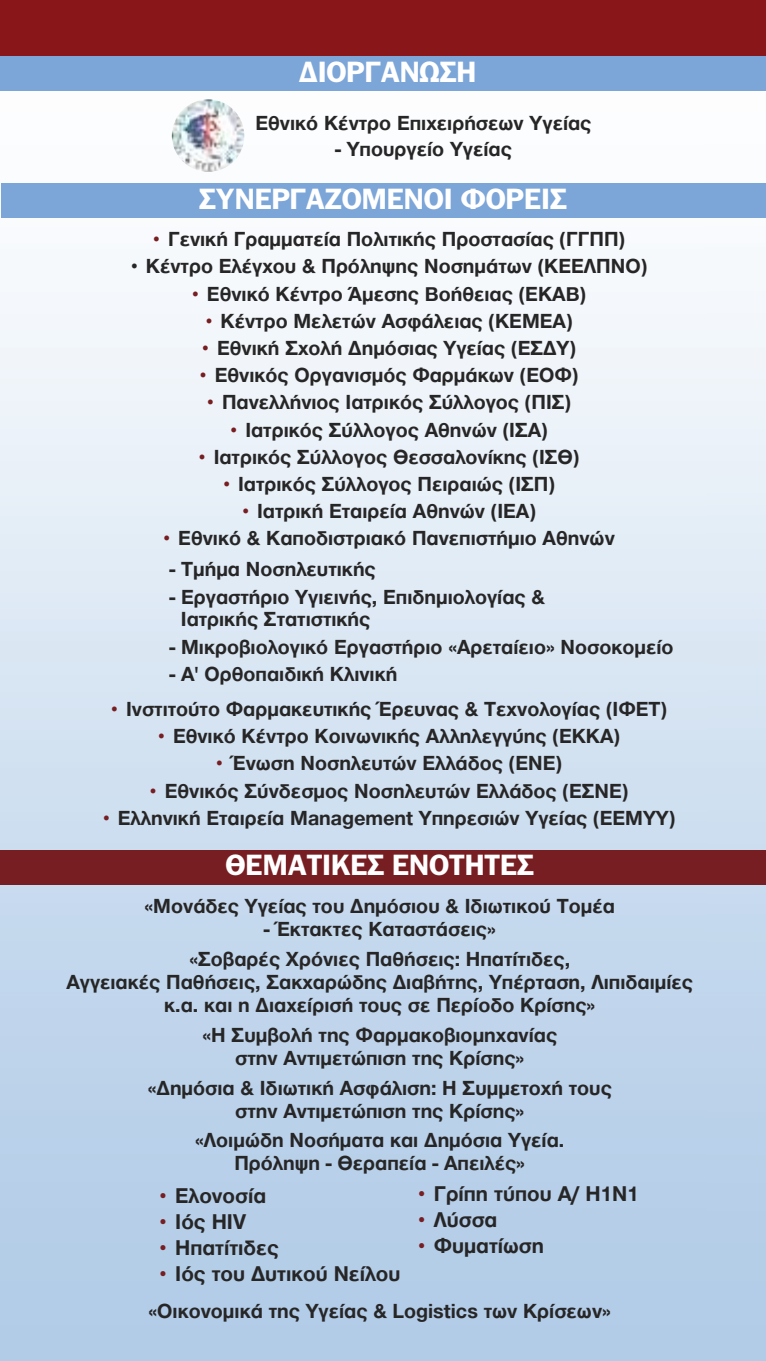
<style>
.page{position:relative;width:766px;height:1361px;background:#fff}
.page>*{position:absolute;margin:0;border:0;box-sizing:border-box;transform-origin:0 0}
.t1{font:700 28px "PF Franklin Gothic";color:#fff}
.t2{font:700 22px "Helvetica Neue Greek";color:#272627}
.t3{font:700 21px/23px "Helvetica Neue Greek";color:#272627;text-align:center}
.s1{color:#771e22}
</style>
<div class="page">
<img style="left:0;top:102px;width:765px;height:1259px">
<div style="left:0;top:0;width:765px;height:90px;background:#891719"></div>
<div style="left:0;top:850px;width:765px;height:34px;background:#771e22"></div>
<div style="left:0;top:57px;width:765px;height:34px;background:#7ca5d8"></div>
<div style="left:1px;top:183px;width:764px;height:34px;background:#7ca5d8"></div>
<img style="left:172px;top:99px;width:72px;height:73px;border-radius:50%">
<h1 class="t1" style="left:298px;top:56px;width:179px">ΔΙΟΡΓAΝΩΣΗ</h1>
<p class="t3" style="left:255px;top:112px;width:337px">Εθνικό Κέντρο Επιχειρήσεων Υγείας</p>
<p class="t3" style="left:335px;top:138px;width:178px">- Υπουργείο Υγείας</p>
<h1 class="t1" style="left:199px;top:182px;width:369px">ΣΥΝΕΡΓΑΖOΜΕΝΟΙ ΦΟΡΕIΣ</h1>
<p class="t3" style="left:151px;top:229px;width:475px"><span class="s1">•</span> Γενική Γραμματεία Πολιτικής Προστασίας (ΓΓΠΠ)</p>
<p class="t3" style="left:129px;top:256px;width:520px">• Κέντρο Ελέγχου &amp; Πρόληψης Νοσημάτων (ΚΕΕΛΠΝΟ)</p>
<p class="t3" style="left:190px;top:283px;width:398px"><span class="s1">•</span> Εθνικό Κέντρο Άμεσης Βοήθειας (ΕΚΑΒ)</p>
<p class="t3" style="left:203px;top:310px;width:370px"><span class="s1">•</span> Κέντρο Μελετών Ασφάλειας (ΚΕΜΕΑ)</p>
<p class="t3" style="left:200px;top:337px;width:377px"><span class="s1">•</span> Εθνική Σχολή Δημόσιας Υγείας (ΕΣΔΥ)</p>
<p class="t3" style="left:197px;top:365px;width:382px"><span class="s1">•</span> Εθνικός Οργανισμός Φαρμάκων (ΕΟΦ)</p>
<p class="t3" style="left:205px;top:392px;width:368px"><span class="s1">•</span> Πανελλήνιος Ιατρικός Σύλλογος (ΠΙΣ)</p>
<p class="t3" style="left:228px;top:419px;width:321px"><span class="s1">•</span> Ιατρικός Σύλλογος Αθηνών (ΙΣΑ)</p>
<p class="t3" style="left:196px;top:446px;width:384px"><span class="s1">•</span> Ιατρικός Σύλλογος Θεσσαλονίκης (ΙΣΘ)</p>
<p class="t3" style="left:221px;top:473px;width:335px"><span class="s1">•</span> Ιατρικός Σύλλογος Πειραιώς (ΙΣΠ)</p>
<p class="t3" style="left:240px;top:501px;width:297px"><span class="s1">•</span> Ιατρική Εταιρεία Αθηνών (ΙΕΑ)</p>
<p class="t3" style="left:161px;top:528px;width:455px"><span class="s1">•</span> Εθνικό &amp; Καποδιστριακό Πανεπιστήμιο Αθηνών</p>
<p class="t3" style="left:169px;top:559px;width:208px">- Τμήμα Νοσηλευτικής</p>
<p class="t3" style="left:181px;top:587px;width:365px;line-height:22px;text-align:left;text-indent:-11px">- Εργαστήριο Υγιεινής, Επιδημιολογίας &amp;<br>Ιατρικής Στατιστικής</p>
<p class="t3" style="left:169px;top:636px;width:505px">- Μικροβιολογικό Εργαστήριο «Αρεταίειο» Νοσοκομείο</p>
<p class="t3" style="left:169px;top:664px;width:229px">- Α' Ορθοπαιδική Κλινική</p>
<p class="t3" style="left:109px;top:698px;width:559px"><span class="s1">•</span> Ινστιτούτο Φαρμακευτικής Έρευνας &amp; Τεχνολογίας (ΙΦΕΤ)</p>
<p class="t3" style="left:156px;top:726px;width:465px"><span class="s1">•</span> Εθνικό Κέντρο Κοινωνικής Αλληλεγγύης (ΕΚΚΑ)</p>
<p class="t3" style="left:214px;top:753px;width:349px"><span class="s1">•</span> Ένωση Νοσηλευτών Ελλάδος (ENE)</p>
<p class="t3" style="left:147px;top:780px;width:482px"><span class="s1">•</span> Εθνικός Σύνδεσμος Νοσηλευτών Ελλάδος (EΣΝΕ)</p>
<p class="t3" style="left:101px;top:807px;width:576px"><span class="s1">•</span> Ελληνική Εταιρεία Management Υπηρεσιών Υγείας (ΕΕΜΥΥ)</p>
<h1 class="t1" style="left:225px;top:849px;width:310px">ΘΕΜΑΤΙΚΕΣ ΕΝΟΤΗΤΕΣ</h1>
<p class="t3" style="left:144px;top:895px;width:471px">«Μονάδες Υγείας του Δημόσιου &amp; Ιδιωτικού Τομέα</p>
<p class="t3" style="left:189px;top:915px;width:382px;line-height:29.8px">- Έκτακτες Καταστάσεις»<br>«Σοβαρές Χρόνιες Παθήσεις: Hπατίτιδες,</p>
<p class="t3" style="left:66px;top:971px;width:628px">Aγγειακές Παθήσεις, Σακχαρώδης Διαβήτης, Yπέρταση, Λιπιδαιμίες κ.α. και η Διαχείρισή τους σε Περίοδο Κρίσης»</p>
<p class="t3" style="left:202px;top:1024px;width:356px">«Η Συμβολή της Φαρμακοβιομηχανίας στην Αντιμετώπιση της Κρίσης»</p>
<p class="t3" style="left:148px;top:1077px;width:465px">«Δημόσια &amp; Ιδιωτική Ασφάλιση: Η Συμμετοχή τους στην Αντιμετώπιση της Κρίσης»</p>
<p class="t3" style="left:195px;top:1130px;width:370px">«Λοιμώδη Νοσήματα και Δημόσια Υγεία.<br>Πρόληψη - Θεραπεία - Απειλές»</p>
<p class="t2" style="left:157px;top:1185px;width:110px"><span class="s1">•</span> Ελονοσία</p>
<p class="t2" style="left:157px;top:1211px;width:90px"><span class="s1">•</span> Ιός HIV</p>
<p class="t2" style="left:157px;top:1237px;width:123px"><span class="s1">•</span> Ηπατίτιδες</p>
<p class="t2" style="left:157px;top:1263px;width:245px"><span class="s1">•</span> Ιός του Δυτικού Νείλου</p>
<p class="t2" style="left:416px;top:1184px;width:224px"><span class="s1">•</span> Γρίπη τύπου Α/ H1N1</p>
<p class="t2" style="left:416px;top:1210px;width:83px"><span class="s1">•</span> Λύσσα</p>
<p class="t2" style="left:416px;top:1236px;width:129px"><span class="s1">•</span> Φυματίωση</p>
<p class="t3" style="left:148px;top:1301px;width:463px">«Οικονομικά της Υγείας &amp; Logistics των Κρίσεων»</p>
</div>
